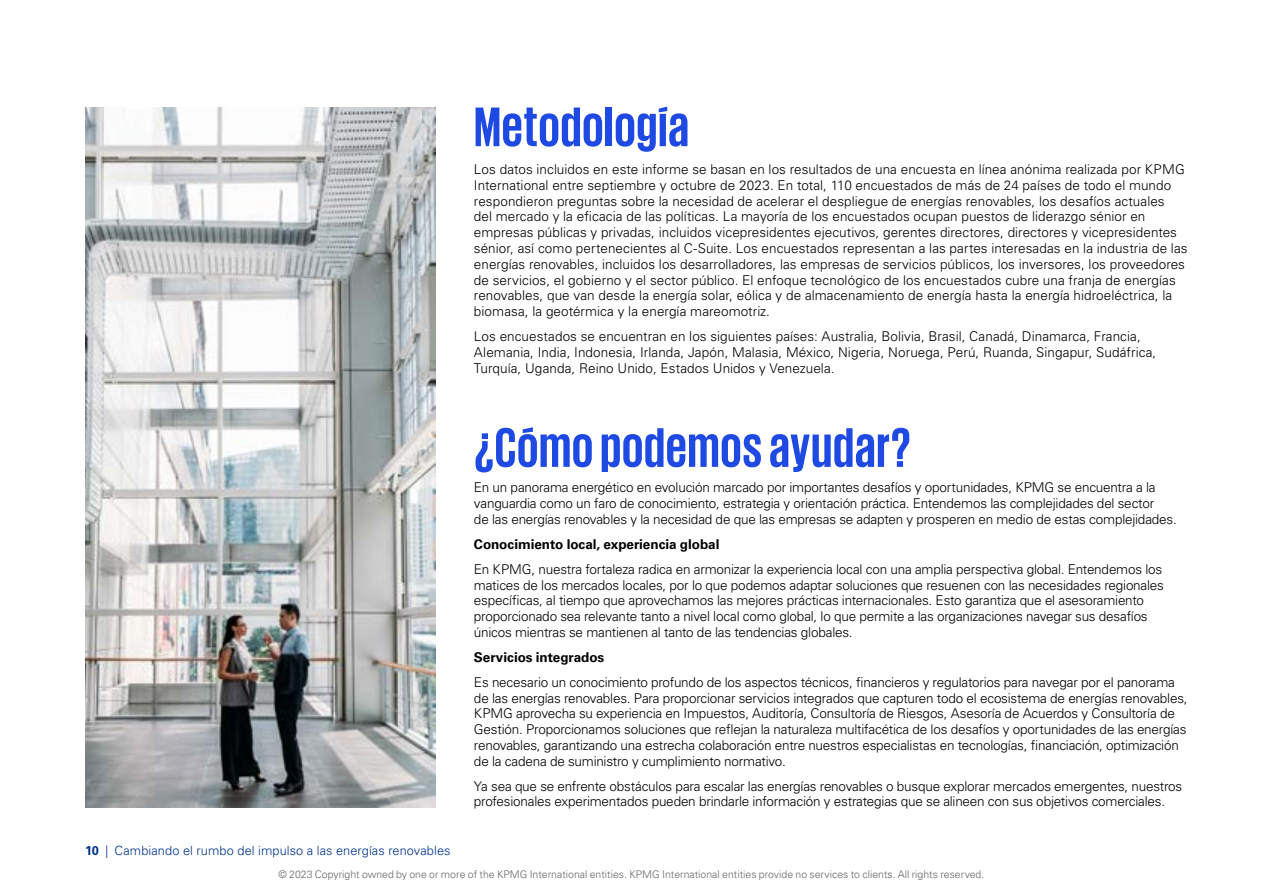
<style>
.page{position:relative;width:1263px;height:893px;background:#fff}
.page>*{position:absolute;margin:0;border:0;box-sizing:border-box;transform-origin:0 0}
.t1{font:700 57px "KPMG";letter-spacing:.01em;color:#1e49e2}
.t2{font:300 13.5px/15.8px "Univers LT Std";letter-spacing:-.01em;color:#000}
.t3{font:700 13.5px "Univers LT Std";letter-spacing:-.005em;color:#000}
.t4{font:300 12.75px "Univers LT Std";letter-spacing:.005em;color:#00338d}
.t5{font:300 10.5px "Univers LT Std";color:#666}
.s1{font-weight:700}
</style>
<div class="page">
<img style="left:85px;top:108px;width:350px;height:700px">
<h1 class="t1" style="left:474px;top:98px;width:216px">Metodología</h1>
<p class="t2" style="left:474px;top:162px;width:715px">Los datos incluidos en este informe se basan en los resultados de una encuesta en línea anónima realizada por KPMG International entre septiembre y octubre de 2023. En total, 110 encuestados de más de 24 países de todo el mundo respondieron preguntas sobre la necesidad de acelerar el despliegue de energías renovables, los desafíos actuales<br>del mercado y la eficacia de las políticas. La mayoría de los encuestados ocupan puestos de liderazgo sénior en empresas públicas y privadas, incluidos vicepresidentes ejecutivos, gerentes directores, directores y vicepresidentes sénior, así como pertenecientes al C-Suite. Los encuestados representan a las partes interesadas en la industria de las energías renovables, incluidos los desarrolladores, las empresas de servicios públicos, los inversores, los proveedores de servicios, el gobierno y el sector público. El enfoque tecnológico de los encuestados cubre una franja de energías renovables, que van desde la energía solar, eólica y de almacenamiento de energía hasta la energía hidroeléctrica, la biomasa, la geotérmica y la energía mareomotriz.</p>
<p class="t2" style="left:474px;top:328px;width:684px">Los encuestados se encuentran en los siguientes países: Australia, Bolivia, Brasil, Canadá, Dinamarca, Francia,<br>Alemania, India, Indonesia, Irlanda, Japón, Malasia, México, Nigeria, Noruega, Perú, Ruanda, Singapur, Sudáfrica,<br>Turquía, Uganda, Reino Unido, Estados Unidos y Venezuela.</p>
<h1 class="t1" style="left:474px;top:419px;width:438px">¿Cómo podemos ayudar?</h1>
<p class="t2" style="left:474px;top:480px;width:704px">En un panorama energético en evolución marcado por importantes desafíos y oportunidades, KPMG se encuentra a la vanguardia como un faro de conocimiento, estrategia y orientación práctica. Entendemos las complejidades del sector<br>de las energías renovables y la necesidad de que las empresas se adapten y prosperen en medio de estas complejidades.</p>
<p class="t3" style="left:474px;top:536px;width:247px">Conocimiento local, experiencia global</p>
<p class="t2" style="left:474px;top:561px;width:691px">En KPMG, nuestra fortaleza radica en armonizar la experiencia local con una amplia perspectiva global. Entendemos los matices de los mercados locales, por lo que podemos adaptar soluciones que resuenen con las necesidades regionales específicas, al tiempo que aprovechamos las mejores prácticas internacionales. Esto garantiza que el asesoramiento proporcionado sea relevante tanto a nivel local como global, lo que permite a las organizaciones navegar sus desafíos únicos mientras se mantienen al tanto de las tendencias globales.</p>
<p class="t3" style="left:474px;top:649px;width:132px">Servicios integrados</p>
<p class="t2" style="left:474px;top:674px;width:715px">Es necesario un conocimiento profundo de los aspectos técnicos, financieros y regulatorios para navegar por el panorama de las energías renovables. Para proporcionar servicios integrados que capturen todo el ecosistema de energías renovables, KPMG aprovecha su experiencia en Impuestos, Auditoría, Consultoría de Riesgos, Asesoría de Acuerdos y Consultoría de Gestión. Proporcionamos soluciones que reflejan la naturaleza multifacética de los desafíos y oportunidades de las energías renovables, garantizando una estrecha colaboración entre nuestros especialistas en tecnologías, financiación, optimización de la cadena de suministro y cumplimiento normativo.</p>
<p class="t2" style="left:474px;top:778px;width:710px">Ya sea que se enfrente obstáculos para escalar las energías renovables o busque explorar mercados emergentes, nuestros profesionales experimentados pueden brindarle información y estrategias que se alineen con sus objetivos comerciales.</p>
<p class="t4" style="left:85px;top:842px;width:367px"><span class="s1">10</span> | Cambiando el rumbo del impulso a las energías renovables</p>
<p class="t5" style="left:279px;top:868px;width:707px">© 2023 Copyright owned by one or more of the KPMG International entities. KPMG International entities provide no services to clients. All rights reserved.</p>
</div>
